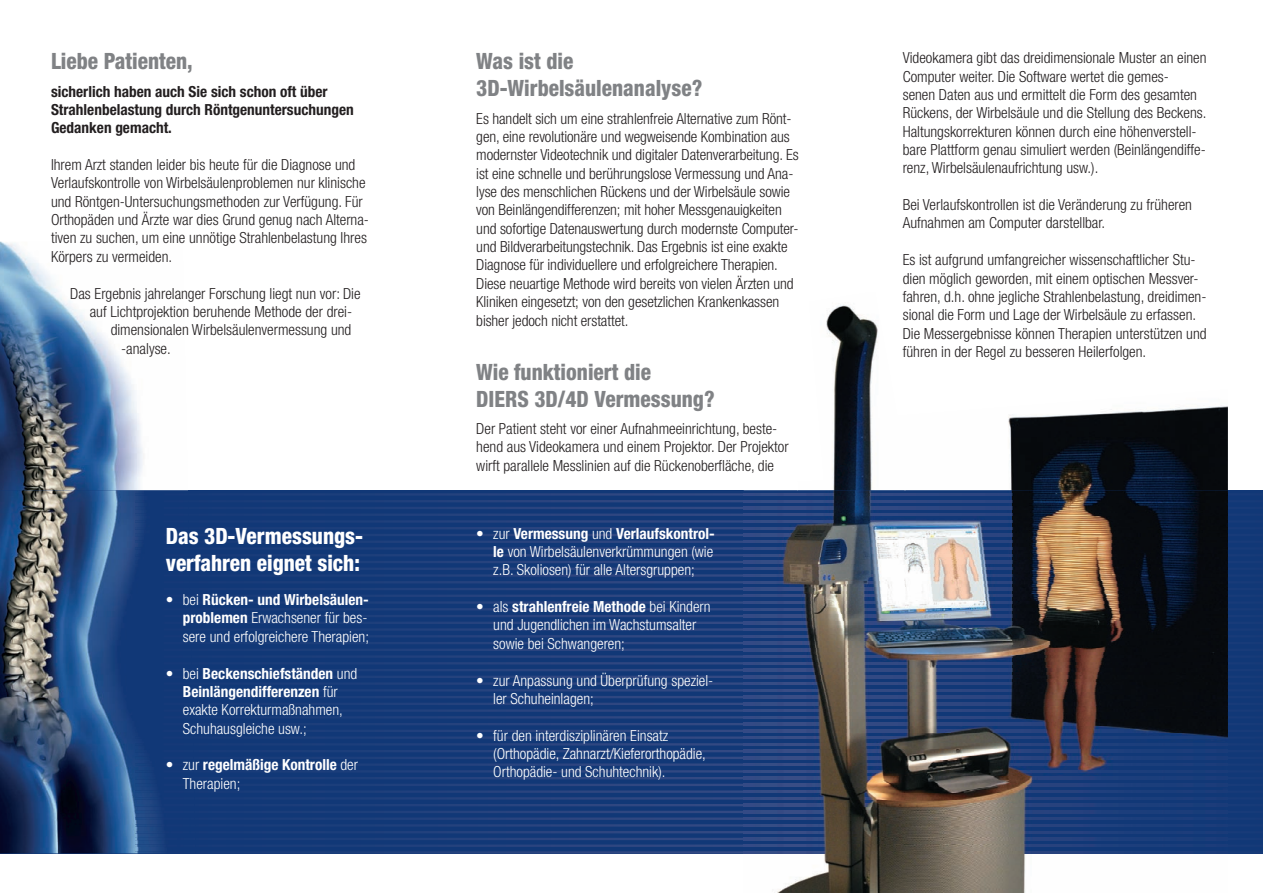
<style>
.page{position:relative;width:1263px;height:893px;background:#fff}
.page>*{position:absolute;margin:0;border:0;box-sizing:border-box;transform-origin:0 0}
.t1{font:800 condensed 22.5px/27px "Helvetica Neue";color:#808285;scale:.95 1}
.t2{font:800 condensed 22.5px/27px "Helvetica Neue";color:#fff;scale:.95 1}
.t3{font:300 condensed 15.3px/18.3px "Helvetica Neue";color:#231f20}
.t4{font:300 condensed 15.3px/18.3px "Helvetica Neue";color:#fff}
.t5{font:700 condensed 15.3px/18.3px "Helvetica Neue";color:#231f20}
.t6{font:700 condensed 15.3px/18.3px "Helvetica Neue";color:#fff}
.s1{font-weight:700}
.s2{font-weight:300}
</style>
<div class="page">
<svg style="left:196px;top:493px;width:1067px;height:361px;background:#173b79"></svg>
<img style="left:0;top:241px;width:143px;height:249px">
<img style="left:0;top:490px;width:196px;height:364px">
<img style="left:135px;top:493px;width:53px;height:3px">
<img style="left:135px;top:500px;width:53px;height:2px">
<img style="left:135px;top:507px;width:53px;height:2px">
<img style="left:135px;top:513px;width:53px;height:3px">
<img style="left:135px;top:520px;width:54px;height:3px">
<img style="left:135px;top:527px;width:54px;height:2px">
<img style="left:135px;top:534px;width:54px;height:2px">
<img style="left:135px;top:541px;width:54px;height:2px">
<img style="left:135px;top:547px;width:54px;height:3px">
<img style="left:135px;top:554px;width:54px;height:2px">
<img style="left:135px;top:561px;width:54px;height:2px">
<img style="left:135px;top:568px;width:55px;height:2px">
<img style="left:135px;top:574px;width:55px;height:3px">
<img style="left:135px;top:581px;width:55px;height:2px">
<img style="left:135px;top:588px;width:55px;height:2px">
<img style="left:135px;top:595px;width:55px;height:2px">
<img style="left:135px;top:601px;width:55px;height:3px">
<img style="left:135px;top:608px;width:55px;height:2px">
<img style="left:135px;top:615px;width:56px;height:2px">
<img style="left:135px;top:622px;width:56px;height:2px">
<img style="left:135px;top:628px;width:56px;height:3px">
<img style="left:135px;top:635px;width:56px;height:2px">
<img style="left:135px;top:642px;width:56px;height:2px">
<img style="left:135px;top:649px;width:56px;height:2px">
<img style="left:135px;top:655px;width:56px;height:3px">
<img style="left:135px;top:662px;width:57px;height:2px">
<img style="left:135px;top:669px;width:57px;height:2px">
<img style="left:135px;top:676px;width:57px;height:2px">
<img style="left:135px;top:682px;width:57px;height:3px">
<img style="left:135px;top:689px;width:57px;height:2px">
<img style="left:135px;top:696px;width:57px;height:2px">
<img style="left:135px;top:703px;width:57px;height:2px">
<img style="left:135px;top:709px;width:58px;height:3px">
<img style="left:135px;top:716px;width:58px;height:2px">
<img style="left:135px;top:723px;width:58px;height:2px">
<img style="left:135px;top:730px;width:58px;height:2px">
<img style="left:135px;top:736px;width:58px;height:3px">
<img style="left:135px;top:743px;width:58px;height:3px">
<img style="left:135px;top:750px;width:58px;height:2px">
<img style="left:135px;top:757px;width:59px;height:2px">
<img style="left:135px;top:763px;width:59px;height:3px">
<img style="left:135px;top:770px;width:59px;height:3px">
<img style="left:135px;top:777px;width:59px;height:2px">
<img style="left:135px;top:784px;width:59px;height:2px">
<img style="left:135px;top:790px;width:59px;height:3px">
<img style="left:135px;top:797px;width:59px;height:3px">
<img style="left:135px;top:804px;width:60px;height:2px">
<img style="left:135px;top:811px;width:60px;height:2px">
<img style="left:135px;top:817px;width:60px;height:3px">
<img style="left:135px;top:824px;width:60px;height:3px">
<img style="left:135px;top:831px;width:60px;height:2px">
<img style="left:135px;top:838px;width:60px;height:2px">
<img style="left:135px;top:844px;width:60px;height:3px">
<img style="left:135px;top:851px;width:61px;height:3px">
<img style="left:826px;top:304px;width:52px;height:186px">
<img style="left:1174px;top:405px;width:54px;height:85px">
<img style="left:1008px;top:409px;width:166px;height:81px">
<img style="left:744px;top:490px;width:484px;height:300px">
<img style="left:744px;top:493px;width:484px;height:3px">
<img style="left:744px;top:500px;width:484px;height:2px">
<img style="left:744px;top:507px;width:484px;height:2px">
<img style="left:744px;top:513px;width:484px;height:3px">
<img style="left:744px;top:520px;width:484px;height:3px">
<img style="left:744px;top:527px;width:484px;height:2px">
<img style="left:744px;top:534px;width:484px;height:2px">
<img style="left:744px;top:541px;width:484px;height:2px">
<img style="left:744px;top:547px;width:484px;height:3px">
<img style="left:744px;top:554px;width:484px;height:2px">
<img style="left:744px;top:561px;width:484px;height:2px">
<img style="left:744px;top:568px;width:484px;height:2px">
<img style="left:744px;top:574px;width:484px;height:3px">
<img style="left:744px;top:581px;width:484px;height:2px">
<img style="left:744px;top:588px;width:484px;height:2px">
<img style="left:744px;top:595px;width:484px;height:2px">
<img style="left:744px;top:601px;width:484px;height:3px">
<img style="left:744px;top:608px;width:484px;height:2px">
<img style="left:744px;top:615px;width:484px;height:2px">
<img style="left:744px;top:622px;width:484px;height:2px">
<img style="left:744px;top:628px;width:484px;height:3px">
<img style="left:744px;top:635px;width:484px;height:2px">
<img style="left:744px;top:642px;width:484px;height:2px">
<img style="left:744px;top:649px;width:484px;height:2px">
<img style="left:744px;top:655px;width:484px;height:3px">
<img style="left:744px;top:662px;width:484px;height:2px">
<img style="left:744px;top:669px;width:484px;height:2px">
<img style="left:744px;top:676px;width:484px;height:2px">
<img style="left:744px;top:689px;width:484px;height:2px">
<img style="left:744px;top:696px;width:484px;height:2px">
<img style="left:744px;top:703px;width:484px;height:2px">
<img style="left:744px;top:709px;width:484px;height:3px">
<img style="left:744px;top:716px;width:484px;height:2px">
<img style="left:744px;top:723px;width:484px;height:2px">
<img style="left:744px;top:730px;width:484px;height:2px">
<img style="left:744px;top:736px;width:484px;height:3px">
<img style="left:744px;top:743px;width:484px;height:3px">
<img style="left:744px;top:750px;width:484px;height:2px">
<img style="left:744px;top:757px;width:484px;height:2px">
<img style="left:744px;top:763px;width:484px;height:3px">
<img style="left:744px;top:770px;width:484px;height:3px">
<img style="left:744px;top:777px;width:484px;height:2px">
<img style="left:744px;top:784px;width:484px;height:2px">
<img style="left:744px;top:790px;width:484px;height:103px">
<img style="left:744px;top:797px;width:484px;height:3px">
<img style="left:744px;top:804px;width:484px;height:2px">
<img style="left:744px;top:811px;width:484px;height:2px">
<img style="left:744px;top:817px;width:484px;height:3px">
<img style="left:744px;top:824px;width:484px;height:3px">
<img style="left:744px;top:831px;width:484px;height:2px">
<img style="left:744px;top:838px;width:484px;height:2px">
<h1 class="t1" style="left:51px;top:47px;width:151px">Liebe Patienten,</h1>
<p class="t5" style="left:51px;top:82px;width:304px">sicherlich haben auch Sie sich schon oft über<br>Strahlenbelastung durch Röntgenuntersuchungen<br>Gedanken gemacht.</p>
<p class="t3" style="left:51px;top:155px;width:319px">Ihrem Arzt standen leider bis heute für die Diagnose und Verlaufskontrolle von Wirbelsäulenproblemen nur klinische und Röntgen-Untersuchungsmethoden zur Verfügung. Für Orthopäden und Ärzte war dies Grund genug nach Alterna&shy;tiven zu suchen, um eine unnötige Strahlenbelastung Ihres Körpers zu vermeiden.</p>
<p class="t3" style="left:70px;top:284px;width:292px">Das Ergebnis jahrelanger Forschung liegt nun vor: Die</p>
<p class="t3" style="left:90px;top:302px;width:264px">auf Lichtprojektion beruhende Methode der drei-</p>
<p class="t3" style="left:111px;top:321px;width:242px">dimensionalen Wirbelsäulenvermessung und</p>
<p class="t3" style="left:121px;top:339px;width:51px">-analyse.</p>
<h1 class="t1" style="left:476px;top:47px;width:240px">Was ist die<br>3D-Wirbelsäulenanalyse?</h1>
<p class="t3" style="left:476px;top:109px;width:324px">Es handelt sich um eine strahlenfreie Alternative zum Rönt&shy;gen, eine revolutionäre und wegweisende Kombination aus modernster Videotechnik und digitaler Datenverarbeitung. Es ist eine schnelle und berührungslose Vermessung und Ana&shy;lyse des menschlichen Rückens und der Wirbelsäule sowie von Beinlängendifferenzen; mit hoher Messgenauigkeiten und sofortige Datenauswertung durch modernste Computer&shy;und Bildverarbeitungstechnik. Das Ergebnis ist eine exakte Diagnose für individuellere und erfolgreichere Therapien.<br>Diese neuartige Methode wird bereits von vielen Ärzten und Kliniken eingesetzt; von den gesetzlichen Krankenkassen bisher jedoch nicht erstattet.</p>
<h1 class="t1" style="left:476px;top:358px;width:252px">Wie funktioniert die<br>DIERS 3D/4D Vermessung?</h1>
<p class="t3" style="left:476px;top:419px;width:314px">Der Patient steht vor einer Aufnahmeeinrichtung, beste&shy;hend aus Videokamera und einem Projektor. Der Projektor wirft parallele Messlinien auf die Rückenoberfläche, die</p>
<h1 class="t2" style="left:166px;top:522px;width:209px">Das 3D-Vermessungs&shy;verfahren eignet sich:</h1>
<p class="t4" style="left:493px;top:524px;width:223px;text-align:justify;text-indent:-17px">• zur <span class="s1">Vermessung</span> und <span class="s1">Verlaufskontrol&shy;le</span> von Wirbelsäulenverkrümmungen (wie z.B. Skoliosen) für alle Altersgruppen;</p>
<p class="t4" style="left:493px;top:597px;width:219px;text-indent:-17px">• als <span class="s1">strahlenfreie Methode</span> bei Kindern und Jugendlichen im Wachstumsalter sowie bei Schwangeren;</p>
<p class="t4" style="left:493px;top:671px;width:221px;text-indent:-17px">• zur Anpassung und Überprüfung speziel&shy;ler Schuheinlagen;</p>
<p class="t4" style="left:493px;top:726px;width:214px;text-indent:-17px">• für den interdisziplinären Einsatz (Orthopädie, Zahnarzt/Kieferorthopädie,<br>Orthopädie- und Schuhtechnik).</p>
<p class="t4" style="left:183px;top:590px;width:188px;text-align:justify;text-indent:-17px">• bei <span class="s1">Rücken- und Wirbelsäulen&shy;problemen</span> Erwachsener für bes&shy;sere und erfolgreichere Therapien;</p>
<p class="t4" style="left:183px;top:664px;width:176px;text-indent:-17px">• bei <span class="s1">Beckenschiefständen</span> und<br><span class="s1">Beinlängendifferenzen</span> für exakte Korrekturmaßnahmen,<br>Schuhausgleiche usw.;</p>
<p class="t6" style="left:183px;top:755px;width:177px;text-indent:-17px"><span class="s2">• zur</span> regelmäßige Kontrolle <span class="s2">der<br>Therapien;</span></p>
<p class="t3" style="left:903px;top:49px;width:305px">Videokamera gibt das dreidimensionale Muster an einen Computer weiter. Die Software wertet die gemes-<br>senen Daten aus und ermittelt die Form des gesamten Rückens, der Wirbelsäule und die Stellung des Beckens.<br>Haltungskorrekturen können durch eine höhenverstell&shy;bare Plattform genau simuliert werden (Beinlängendiffe&shy;renz, Wirbelsäulenaufrichtung usw.).</p>
<p class="t3" style="left:903px;top:195px;width:291px">Bei Verlaufskontrollen ist die Veränderung zu früheren<br>Aufnahmen am Computer darstellbar.</p>
<p class="t3" style="left:903px;top:250px;width:305px">Es ist aufgrund umfangreicher wissenschaftlicher Stu&shy;dien möglich geworden, mit einem optischen Messver&shy;fahren, d.h. ohne jegliche Strahlenbelastung, dreidimen&shy;sional die Form und Lage der Wirbelsäule zu erfassen.<br>Die Messergebnisse können Therapien unterstützen und führen in der Regel zu besseren Heilerfolgen.</p>
</div>
